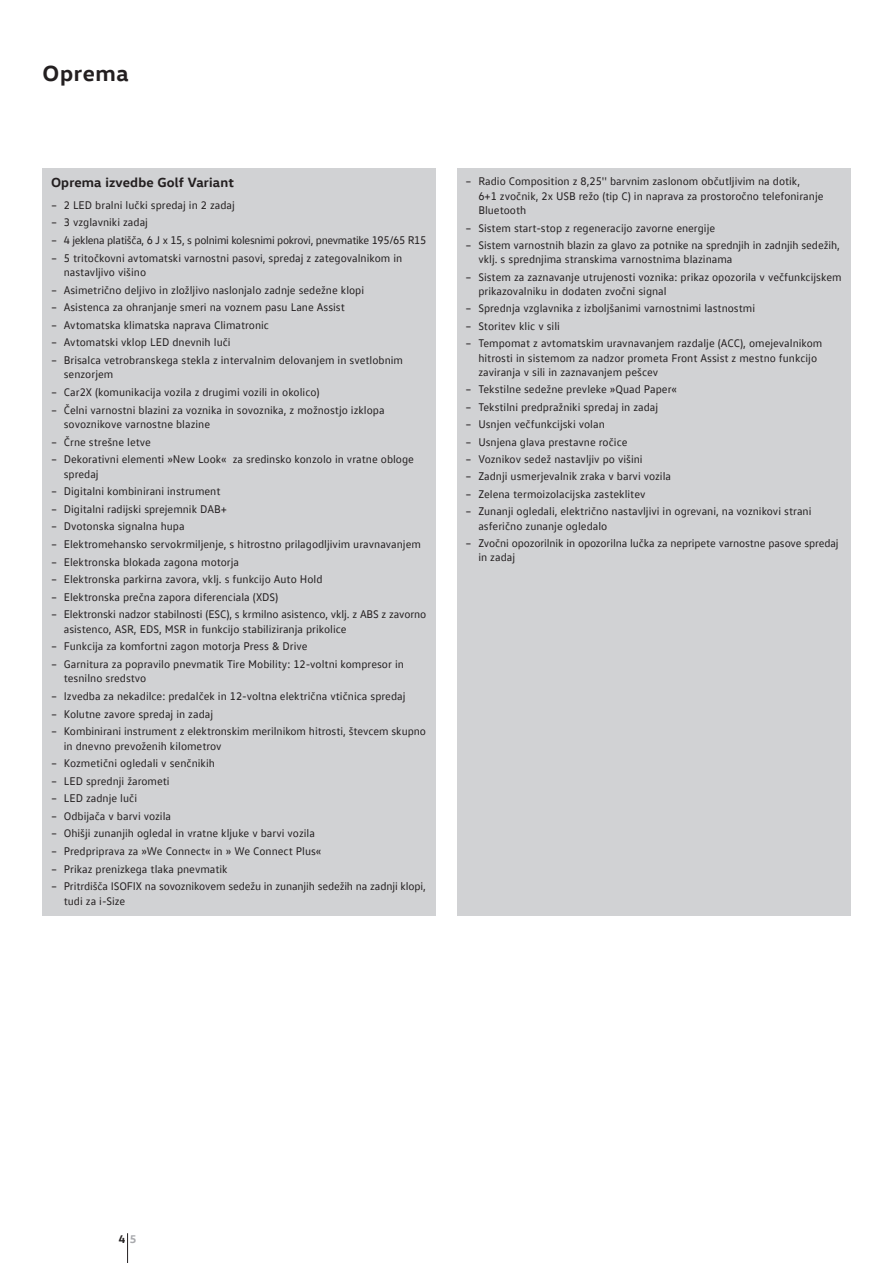
<style>
.page{position:relative;width:893px;height:1263px;background:#fff}
.page>*{position:absolute;margin:0;border:0;box-sizing:border-box;transform-origin:0 0}
.t1{font:700 22.5px "VW Head Office";letter-spacing:.03em;color:#231f20}
.t2{font:700 13.5px "VW Head Office";letter-spacing:.01em;color:#231f20}
.t3{font:11.25px/14.5px "VW Text Office";color:#231f20}
.t4{font:11.25px "VW Text Office";letter-spacing:-.03em;color:#231f20}
.t5{font:700 11.25px "VW Head Office";color:#231f20}
.s1{color:#a8a9ad}
</style>
<div class="page">
<div style="left:43px;top:168px;width:393px;height:747px;background:#d1d2d4"></div>
<div style="left:457px;top:168px;width:393px;height:747px;background:#d1d2d4"></div>
<hr style="left:127px;top:1233px;width:1px;height:30px;background:#231f20">
<h1 class="t1" style="left:43px;top:59px;width:88px">Oprema</h1>
<p class="t2" style="left:51px;top:174px;width:184px">Oprema izvedbe Golf Variant</p>
<p class="t3" style="left:51px;top:197px;width:185px">– 2 LED bralni lučki spredaj in 2 zadaj</p>
<p class="t3" style="left:51px;top:215px;width:98px">– 3 vzglavniki zadaj</p>
<p class="t4" style="left:51px;top:233px;width:377px">– 4 jeklena platišča, 6 J x 15, s polnimi kolesnimi pokrovi, pnevmatike 195/65 R15</p>
<p class="t3" style="left:64px;top:250px;width:340px;text-indent:-13px">– 5 tritočkovni avtomatski varnostni pasovi, spredaj z zategovalnikom in nastavljivo višino</p>
<p class="t3" style="left:51px;top:282px;width:315px">– Asimetrično deljivo in zložljivo naslonjalo zadnje sedežne klopi</p>
<p class="t3" style="left:51px;top:300px;width:295px">– Asistenca za ohranjanje smeri na voznem pasu Lane Assist</p>
<p class="t3" style="left:51px;top:317px;width:220px">– Avtomatska klimatska naprava Climatronic</p>
<p class="t3" style="left:51px;top:335px;width:181px">– Avtomatski vklop LED dnevnih luči</p>
<p class="t3" style="left:64px;top:352px;width:341px;text-indent:-13px">– Brisalca vetrobranskega stekla z intervalnim delovanjem in svetlobnim senzorjem</p>
<p class="t3" style="left:51px;top:384px;width:270px">– Car2X (komunikacija vozila z drugimi vozili in okolico)</p>
<p class="t3" style="left:64px;top:402px;width:322px;text-indent:-13px">– Čelni varnostni blazini za voznika in sovoznika, z možnostjo izklopa sovoznikove varnostne blazine</p>
<p class="t3" style="left:51px;top:434px;width:101px">– Črne strešne letve</p>
<p class="t3" style="left:64px;top:452px;width:352px;text-indent:-13px">– Dekorativni elementi »New Look« za sredinsko konzolo in vratne obloge spredaj</p>
<p class="t3" style="left:51px;top:484px;width:171px">– Digitalni kombinirani instrument</p>
<p class="t3" style="left:51px;top:501px;width:177px">– Digitalni radijski sprejemnik DAB+</p>
<p class="t3" style="left:51px;top:519px;width:135px">– Dvotonska signalna hupa</p>
<p class="t3" style="left:51px;top:536px;width:371px">– Elektromehansko servokrmiljenje, s hitrostno prilagodljivim uravnavanjem</p>
<p class="t3" style="left:51px;top:554px;width:190px">– Elektronska blokada zagona motorja</p>
<p class="t3" style="left:51px;top:571px;width:273px">– Elektronska parkirna zavora, vklj. s funkcijo Auto Hold</p>
<p class="t3" style="left:51px;top:589px;width:229px">– Elektronska prečna zapora diferenciala (XDS)</p>
<p class="t3" style="left:64px;top:607px;width:364px;text-indent:-13px">– Elektronski nadzor stabilnosti (ESC), s krmilno asistenco, vklj. z ABS z zavorno asistenco, ASR, EDS, MSR in funkcijo stabiliziranja prikolice</p>
<p class="t3" style="left:51px;top:639px;width:258px">– Funkcija za komfortni zagon motorja Press &amp; Drive</p>
<p class="t3" style="left:64px;top:656px;width:342px;text-indent:-13px">– Garnitura za popravilo pnevmatik Tire Mobility: 12-voltni kompresor in tesnilno sredstvo</p>
<p class="t3" style="left:51px;top:688px;width:356px">– Izvedba za nekadilce: predalček in 12-voltna električna vtičnica spredaj</p>
<p class="t3" style="left:51px;top:706px;width:164px">– Kolutne zavore spredaj in zadaj</p>
<p class="t3" style="left:64px;top:723px;width:364px;text-indent:-13px">– Kombinirani instrument z elektronskim merilnikom hitrosti, števcem skupno in dnevno prevoženih kilometrov</p>
<p class="t3" style="left:51px;top:756px;width:165px">– Kozmetični ogledali v senčnikih</p>
<p class="t3" style="left:51px;top:773px;width:120px">– LED sprednji žarometi</p>
<p class="t3" style="left:51px;top:791px;width:88px">– LED zadnje luči</p>
<p class="t3" style="left:51px;top:808px;width:122px">– Odbijača v barvi vozila</p>
<p class="t3" style="left:51px;top:826px;width:265px">– Ohišji zunanjih ogledal in vratne kljuke v barvi vozila</p>
<p class="t3" style="left:51px;top:843px;width:272px">– Predpriprava za »We Connect« in » We Connect Plus«</p>
<p class="t3" style="left:51px;top:861px;width:178px">– Prikaz prenizkega tlaka pnevmatik</p>
<p class="t3" style="left:64px;top:878px;width:364px;text-indent:-13px">– Pritrdišča ISOFIX na sovoznikovem sedežu in zunanjih sedežih na zadnji klopi, tudi za i-Size</p>
<p class="t3" style="left:478px;top:174px;width:347px;text-indent:-13px">– Radio Composition z 8,25'' barvnim zaslonom občutljivim na dotik,<br>6+1 zvočnik, 2x USB režo (tip C) in naprava za prostoročno telefoniranje<br>Bluetooth</p>
<p class="t3" style="left:466px;top:220px;width:251px">– Sistem start-stop z regeneracijo zavorne energije</p>
<p class="t3" style="left:478px;top:237px;width:363px;text-indent:-13px">– Sistem varnostnih blazin za glavo za potnike na sprednjih in zadnjih sedežih, vklj. s sprednjima stranskima varnostnima blazinama</p>
<p class="t3" style="left:478px;top:269px;width:365px;text-indent:-13px">– Sistem za zaznavanje utrujenosti voznika: prikaz opozorila v večfunkcijskem prikazovalniku in dodaten zvočni signal</p>
<p class="t3" style="left:466px;top:301px;width:291px">– Sprednja vzglavnika z izboljšanimi varnostnimi lastnostmi</p>
<p class="t3" style="left:466px;top:318px;width:96px">– Storitev klic v sili</p>
<p class="t3" style="left:478px;top:336px;width:345px;text-indent:-13px">– Tempomat z avtomatskim uravnavanjem razdalje (ACC), omejevalnikom hitrosti in sistemom za nadzor prometa Front Assist z mestno funkcijo zaviranja v sili in zaznavanjem pešcev</p>
<p class="t3" style="left:466px;top:382px;width:213px">– Tekstilne sedežne prevleke »Quad Paper«</p>
<p class="t3" style="left:466px;top:399px;width:194px">– Tekstilni predpražniki spredaj in zadaj</p>
<p class="t3" style="left:466px;top:416px;width:141px">– Usnjen večfunkcijski volan</p>
<p class="t3" style="left:466px;top:434px;width:163px">– Usnjena glava prestavne ročice</p>
<p class="t3" style="left:466px;top:451px;width:179px">– Voznikov sedež nastavljiv po višini</p>
<p class="t3" style="left:466px;top:469px;width:207px">– Zadnji usmerjevalnik zraka v barvi vozila</p>
<p class="t3" style="left:466px;top:486px;width:181px">– Zelena termoizolacijska zasteklitev</p>
<p class="t3" style="left:478px;top:503px;width:335px;text-indent:-13px">– Zunanji ogledali, električno nastavljivi in ogrevani, na voznikovi strani asferično zunanje ogledalo</p>
<p class="t3" style="left:478px;top:535px;width:362px;text-indent:-13px">– Zvočni opozorilnik in opozorilna lučka za nepripete varnostne pasove spredaj in zadaj</p>
<p class="t5" style="left:119px;top:1232px;width:19px">4 <span class="s1">5</span></p>
</div>
